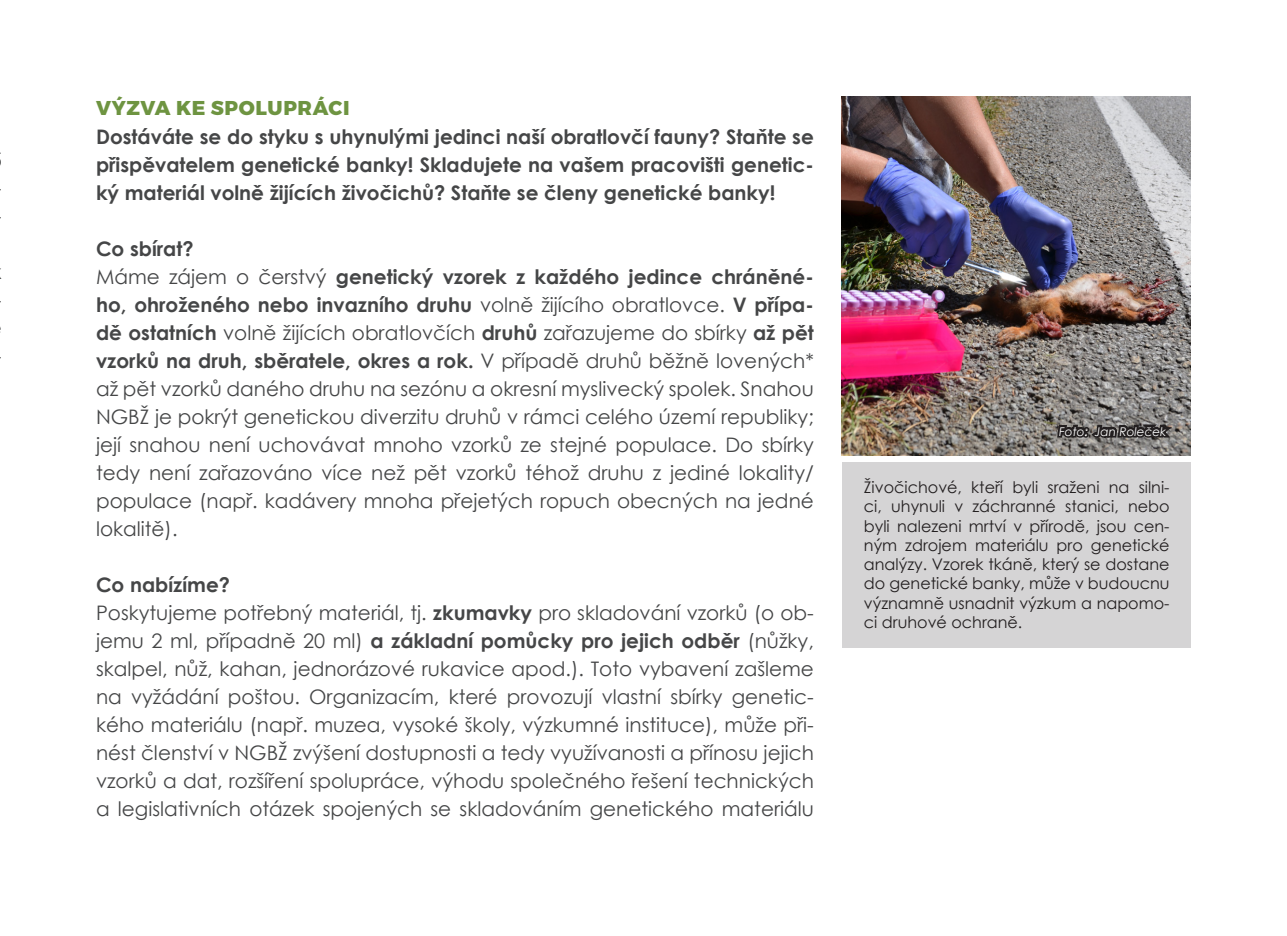
<style>
.page{position:relative;width:1287px;height:936px;background:#fff}
.page>*{position:absolute;margin:0;border:0;box-sizing:border-box;transform-origin:0 0}
.t1{font:20px/28px "Century Gothic";color:#454647}
.t2{font:700 20px/28px "Century Gothic";color:#454647;text-align:justify}
.t3{font:800 20px "Montserrat";letter-spacing:.03em;color:#6e9441}
.t4{font:16px/19.2px "Century Gothic";color:#231f20;text-align:justify}
.t5{font:italic 12px "Century Gothic";color:#fff}
.s1{font-weight:700}
</style>
<div class="page">
<img style="left:842px;top:96px;width:349px;height:360px">
<div style="left:842px;top:462px;width:349px;height:185px;background:#d5d4d5"></div>
<svg style="left:1055px;top:372px;width:123px;height:71px;background:#797674"></svg>
<p class="t3" style="left:96px;top:96px;width:255px">VÝZVA KE SPOLUPRÁCI</p>
<p class="t2" style="left:96px;top:121px;width:719px">Dostáváte se do styku s uhynulými jedinci naší obratlovčí fauny? Staňte se přispěvatelem genetické banky! Skladujete na vašem pracovišti genetic&shy;ký materiál volně žijících živočichů? Staňte se členy genetické banky!</p>
<p class="t1" style="left:96px;top:234px;width:719px"><span class="s1">Co sbírat?<br></span>Máme zájem o čerstvý <span class="s1">genetický vzorek z každého jedince chráněné&shy;ho, ohroženého nebo invazního druhu</span> volně žijícího obratlovce. <span class="s1">V přípa&shy;dě ostatních</span> volně žijících obratlovčích <span class="s1">druhů</span> zařazujeme do sbírky <span class="s1">až pět vzorků na druh, sběratele, okres a rok.</span> V případě druhů běžně lovených* až pět vzorků daného druhu na sezónu a okresní myslivecký spolek. Snahou NGBŽ je pokrýt genetickou diverzitu druhů v rámci celého území republiky; její snahou není uchovávat mnoho vzorků ze stejné populace. Do sbírky tedy není zařazováno více než pět vzorků téhož druhu z jediné lokality/ populace (např. kadávery mnoha přejetých ropuch obecných na jedné lokalitě).</p>
<p class="t1" style="left:96px;top:570px;width:719px"><span class="s1">Co nabízíme?<br></span>Poskytujeme potřebný materiál, tj. <span class="s1">zkumavky</span> pro skladování vzorků (o ob&shy;jemu 2 ml, případně 20 ml) <span class="s1">a základní pomůcky pro jejich odběr</span> (nůžky, skalpel, nůž, kahan, jednorázové rukavice apod.). Toto vybavení zašleme na vyžádání poštou. Organizacím, které provozují vlastní sbírky genetic&shy;kého materiálu (např. muzea, vysoké školy, výzkumné instituce), může při&shy;nést členství v NGBŽ zvýšení dostupnosti a tedy využívanosti a přínosu jejich vzorků a dat, rozšíření spolupráce, výhodu společného řešení technických a legislativních otázek spojených se skladováním genetického materiálu</p>
<p class="t5" style="left:1059px;top:422px;width:109px">Foto: Jan Roleček</p>
<p class="t4" style="left:864px;top:477px;width:307px">Živočichové, kteří byli sraženi na silni&shy;ci, uhynuli v záchranné stanici, nebo byli nalezeni mrtví v přírodě, jsou cen&shy;ným zdrojem materiálu pro genetické analýzy. Vzorek tkáně, který se dostane do genetické banky, může v budoucnu významně usnadnit výzkum a napomo&shy;ci druhové ochraně.</p>
</div>
